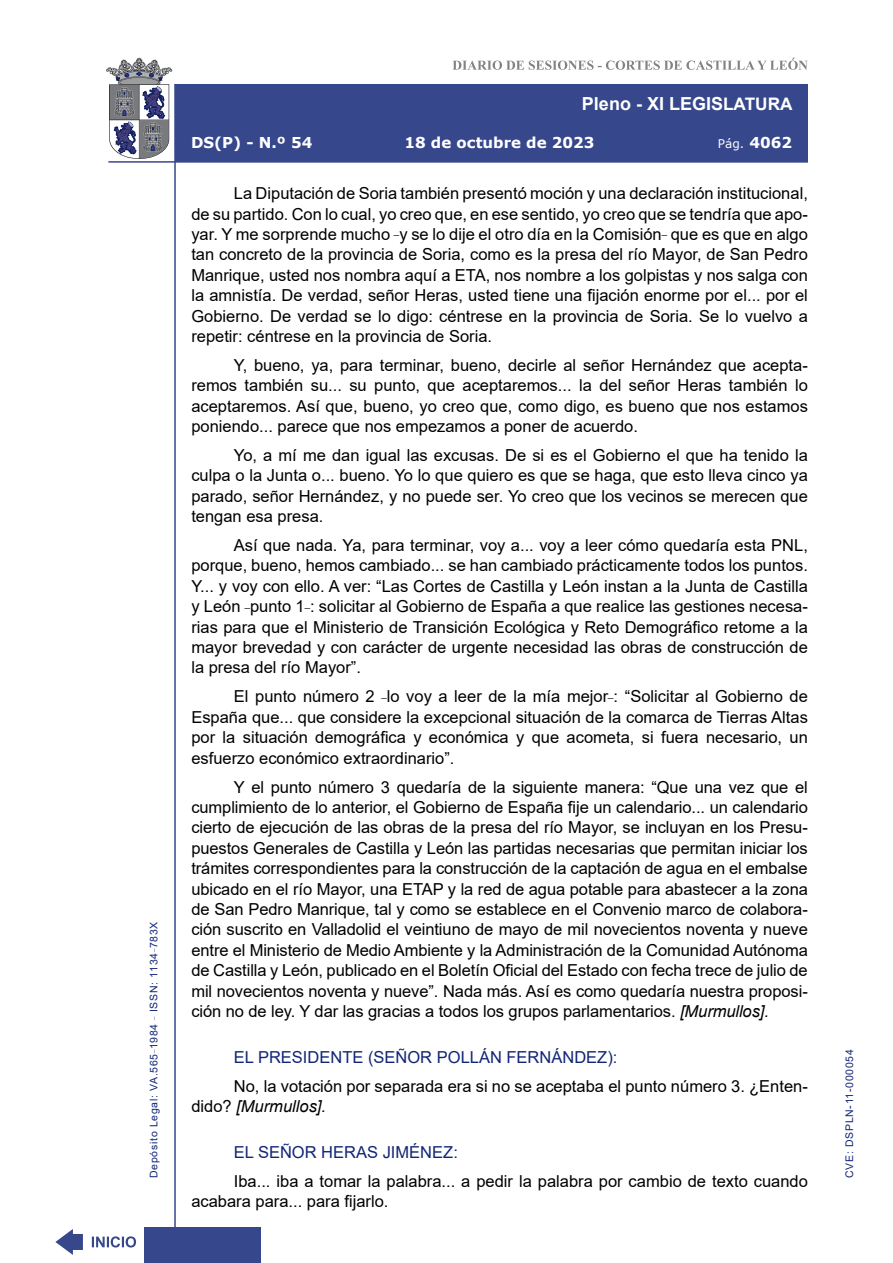
<style>
.page{position:relative;width:893px;height:1263px;background:#fff}
.page>*{position:absolute;margin:0;border:0;box-sizing:border-box;transform-origin:0 0}
.t1{font:700 18px "Arial";color:#fff}
.t2{font:16.5px/20.4px "Arial";color:#000;text-align:justify}
.Orador{font:16.5px "Arial";color:#122678}
.t3{font:700 15px "Verdana";color:#fff}
.t4{font:12px "Verdana";color:#fff}
.t5{font:10.5px "Arial";letter-spacing:.065em;color:#122678}
.s1{font-size:17.25px}
.s2{font-weight:700;font-size:15px}
.s3{font-style:italic}
</style>
<div class="page">
<svg style="left:452px;top:58px;width:356px;height:12px"></svg>
<hr style="left:174px;top:84px;width:2px;height:1179px;background:#36478c">
<div style="left:144px;top:1227px;width:117px;height:36px;background:#36478c"></div>
<div style="left:175px;top:84px;width:633px;height:78px;background:#36478c"></div>
<hr style="left:108px;top:161px;width:700px;height:2px;background:#36478c">
<svg style="left:92px;top:1236px;width:44px;height:11px"></svg>
<svg style="left:55px;top:1229px;width:28px;height:26px"></svg>
<svg style="left:106px;top:58px;width:66px;height:101px"></svg>
<p class="t5" style="left:146px;top:1178px;width:258px;rotate:-90deg">Depósito Legal: VA.565<sup>_</sup>1984 <sup>_</sup> ISSN: 1134<sup>_</sup>783X</p>
<p class="t1" style="left:582px;top:91px;width:212px">Pleno - XI LEGIS<span class="s1">LATURA</span></p>
<p class="t3" style="left:191px;top:132px;width:123px">DS(P) - N.º 54</p>
<p class="t3" style="left:404px;top:132px;width:191px">18 de octubre de 2023</p>
<p class="t4" style="left:718px;top:135px;width:76px">Pág. <span class="s2">4062</span></p>
<p class="t2" style="left:191px;top:183px;width:618px;text-indent:43px">La Diputación de Soria también presentó moción y una declaración institucional, de su partido. Con lo cual, yo creo que, en ese sentido, yo creo que se tendría que apo&shy;yar. Y me sorprende mucho <sup>_</sup>y se lo dije el otro día en la Comisión<sup>_</sup> que es que en algo tan concreto de la provincia de Soria, como es la presa del río Mayor, de San Pedro Manrique, usted nos nombra aquí a ETA, nos nombre a los golpistas y nos salga con la amnistía. De verdad, señor Heras, usted tiene una fijación enorme por el... por el Gobierno. De verdad se lo digo: céntrese en la provincia de Soria. Se lo vuelvo a repetir: céntrese en la provincia de Soria.</p>
<p class="t2" style="left:191px;top:355px;width:618px;text-indent:43px">Y, bueno, ya, para terminar, bueno, decirle al señor Hernández que acepta&shy;remos también su... su punto, que aceptaremos... la del señor Heras también lo aceptaremos. Así que, bueno, yo creo que, como digo, es bueno que nos estamos poniendo... parece que nos empezamos a poner de acuerdo.</p>
<p class="t2" style="left:191px;top:445px;width:618px;text-indent:43px">Yo, a mí me dan igual las excusas. De si es el Gobierno el que ha tenido la culpa o la Junta o... bueno. Yo lo que quiero es que se haga, que esto lleva cinco ya parado, señor Hernández, y no puede ser. Yo creo que los vecinos se merecen que tengan esa presa.</p>
<p class="t2" style="left:191px;top:535px;width:618px;text-indent:43px">Así que nada. Ya, para terminar, voy a... voy a leer cómo quedaría esta PNL, porque, bueno, hemos cambiado... se han cambiado prácticamente todos los puntos.<br>Y... y voy con ello. A ver: “Las Cortes de Castilla y León instan a la Junta de Castilla y León <sup>_</sup>punto 1<sup>_</sup>: solicitar al Gobierno de España a que realice las gestiones necesa&shy;rias para que el Ministerio de Transición Ecológica y Reto Demográfico retome a la mayor brevedad y con carácter de urgente necesidad las obras de construcción de la presa del río Mayor”.</p>
<p class="t2" style="left:191px;top:686px;width:618px;text-indent:43px">El punto número 2 <sup>_</sup>lo voy a leer de la mía mejor<sup>_</sup>: “Solicitar al Gobierno de España que... que considere la excepcional situación de la comarca de Tierras Altas por la situación demográfica y económica y que acometa, si fuera necesario, un esfuerzo económico extraordinario”.</p>
<p class="t2" style="left:191px;top:776px;width:618px;text-indent:43px">Y el punto número 3 quedaría de la siguiente manera: “Que una vez que el cumplimiento de lo anterior, el Gobierno de España fije un calendario... un calendario cierto de ejecución de las obras de la presa del río Mayor, se incluyan en los Presu&shy;puestos Generales de Castilla y León las partidas necesarias que permitan iniciar los trámites correspondientes para la construcción de la captación de agua en el embalse ubicado en el río Mayor, una ETAP y la red de agua potable para abastecer a la zona de San Pedro Manrique, tal y como se establece en el Convenio marco de colabora&shy;ción suscrito en Valladolid el veintiuno de mayo de mil novecientos noventa y nueve entre el Ministerio de Medio Ambiente y la Administración de la Comunidad Autónoma de Castilla y León, publicado en el Boletín Oficial del Estado con fecha trece de julio de mil novecientos noventa y nueve”. Nada más. Así es como quedaría nuestra proposi&shy;ción no de ley. Y dar las gracias a todos los grupos parlamentarios. <span class="s3">[Murmullos].</span></p>
<p class="Orador" style="left:234px;top:1046px;width:385px">EL PRESIDENTE (SEÑOR POLLÁN FERNÁNDEZ):</p>
<p class="t2" style="left:191px;top:1076px;width:618px;text-indent:43px">No, la votación por separada era si no se aceptaba el punto número 3. ¿Enten&shy;dido? <span class="s3">[Murmullos].</span></p>
<p class="Orador" style="left:234px;top:1141px;width:226px">EL SEÑOR HERAS JIMÉNEZ:</p>
<p class="t2" style="left:191px;top:1171px;width:618px;text-indent:43px">Iba... iba a tomar la palabra... a pedir la palabra por cambio de texto cuando acabara para... para fijarlo.</p>
<p class="t5" style="left:842px;top:1178px;width:130px;rotate:-90deg">CVE: DSPLN-11-000054</p>
</div>
